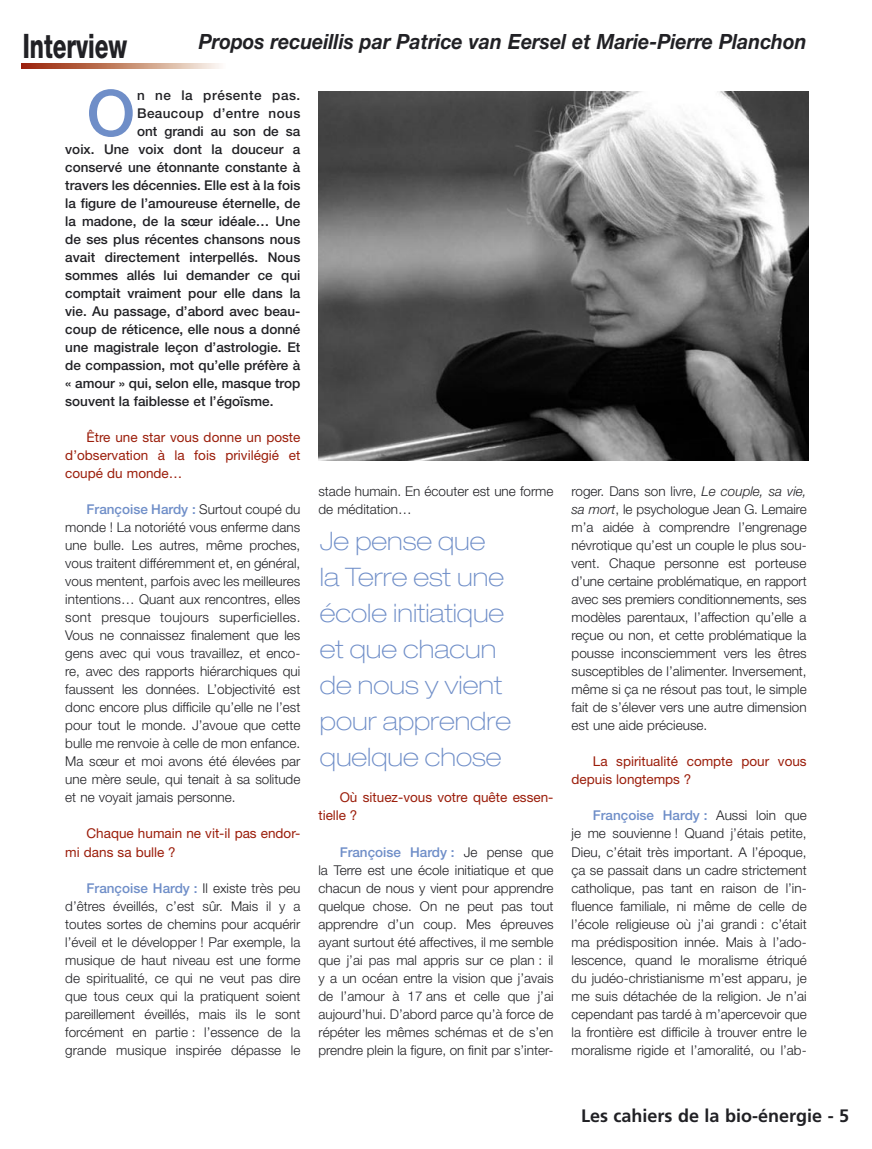
<style>
.page{position:relative;width:872px;height:1149px;background:#fff}
.page>*{position:absolute;margin:0;border:0;box-sizing:border-box;transform-origin:0 0}
.texte_général_helvetica{font:500 63.9px "Helvetica Neue";color:#6f8ec8}
.bloc_haut_de_page_helvetica{font:800 33.75px "Helvetica Neue";color:#212125;scale:.67 1}
.bloc_helvetica{font:100 expanded 25.5px/36px "Helvetica Neue";color:#6f8ec8}
.bandeau_nom_auteur_helvetica{font:italic 700 21px "Helvetica Neue";color:#212125;scale:.93 1}
.t1{font:700 18px "Frutiger";color:#212125}
.texte_général_helvetica-2{font:300 13.5px/18px "Helvetica Neue";color:#212125;text-align:justify}
.texte_général_helvetica-3{font:500 13.5px "Helvetica Neue";color:#212125}
.interviewer_helvetica{font:13.5px/18px "Helvetica Neue";color:#9b1d0a}
.texte_général_helvetica-4{font:500 13.5px "Helvetica Neue";letter-spacing:.03em;color:#212125}
.texte_général_helvetica-5{font:500 13.5px "Helvetica Neue";letter-spacing:.04em;color:#212125}
.s1{font-weight:500;color:#6f8ec8}
.s2{font-style:italic}
</style>
<div class="page">
<svg style="left:21px;top:64px;width:199px;height:4px"></svg>
<img style="left:318px;top:91px;width:490px;height:369px">
<p class="bloc_haut_de_page_helvetica" style="left:23px;top:25px;width:158px">Interview</p>
<p class="texte_général_helvetica" style="left:87px;top:75px;width:50px">O</p>
<p class="texte_général_helvetica-5" style="left:137px;top:87px;width:165px">n ne la présente pas.</p>
<p class="bandeau_nom_auteur_helvetica" style="left:199px;top:28px;width:655px">Propos recueillis par Patrice van Eersel et Marie-Pierre Planchon</p>
<p class="texte_général_helvetica-4" style="left:137px;top:105px;width:165px">Beaucoup d’entre nous</p>
<p class="texte_général_helvetica-3" style="left:137px;top:123px;width:165px">ont grandi au son de sa</p>
<p class="texte_général_helvetica-3" style="left:65px;top:141px;width:236px">voix. Une voix dont la douceur a</p>
<p class="texte_général_helvetica-3" style="left:65px;top:159px;width:237px">conservé une étonnante constante à</p>
<p class="texte_général_helvetica-3" style="left:65px;top:177px;width:236px">travers les décennies. Elle est à la fois</p>
<p class="texte_général_helvetica-3" style="left:65px;top:195px;width:236px">la figure de l’amoureuse éternelle, de</p>
<p class="texte_général_helvetica-3" style="left:65px;top:213px;width:237px">la madone, de la sœur idéale… Une</p>
<p class="texte_général_helvetica-3" style="left:65px;top:231px;width:237px">de ses plus récentes chansons nous</p>
<p class="texte_général_helvetica-3" style="left:65px;top:249px;width:237px">avait directement interpellés. Nous</p>
<p class="texte_général_helvetica-3" style="left:65px;top:267px;width:237px">sommes allés lui demander ce qui</p>
<p class="texte_général_helvetica-3" style="left:65px;top:285px;width:237px">comptait vraiment pour elle dans la</p>
<p class="texte_général_helvetica-3" style="left:65px;top:303px;width:237px">vie. Au passage, d’abord avec beau-</p>
<p class="texte_général_helvetica-3" style="left:65px;top:321px;width:236px">coup de réticence, elle nous a donné</p>
<p class="texte_général_helvetica-3" style="left:65px;top:339px;width:236px">une magistrale leçon d’astrologie. Et</p>
<p class="texte_général_helvetica-3" style="left:65px;top:357px;width:236px">de compassion, mot qu’elle préfère à</p>
<p class="texte_général_helvetica-3" style="left:65px;top:375px;width:237px">« amour » qui, selon elle, masque trop</p>
<p class="texte_général_helvetica-3" style="left:65px;top:393px;width:210px">souvent la faiblesse et l’égoïsme.</p>
<p class="interviewer_helvetica" style="left:65px;top:428px;width:236px;text-align:justify;text-indent:21px">Être une star vous donne un poste d’observation à la fois privilégié et coupé du monde…</p>
<p class="texte_général_helvetica-2" style="left:65px;top:500px;width:237px;text-indent:21px"><span class="s1">Françoise Hardy :</span> Surtout coupé du monde ! La notoriété vous enferme dans une bulle. Les autres, même proches, vous traitent différemment et, en général, vous mentent, parfois avec les meilleures intentions… Quant aux rencontres, elles sont presque toujours superficielles.<br>Vous ne connaissez finalement que les gens avec qui vous travaillez, et enco&shy;re, avec des rapports hiérarchiques qui faussent les données. L’objectivité est donc encore plus difficile qu’elle ne l’est pour tout le monde. J’avoue que cette bulle me renvoie à celle de mon enfance.<br>Ma sœur et moi avons été élevées par une mère seule, qui tenait à sa solitude et ne voyait jamais personne.</p>
<p class="interviewer_helvetica" style="left:65px;top:824px;width:237px;text-indent:21px">Chaque humain ne vit-il pas endor&shy;mi dans sa bulle ?</p>
<p class="texte_général_helvetica-2" style="left:65px;top:878px;width:237px;text-indent:21px"><span class="s1">Françoise Hardy :</span> Il existe très peu d’êtres éveillés, c’est sûr. Mais il y a toutes sortes de chemins pour acquérir l’éveil et le développer ! Par exemple, la musique de haut niveau est une forme de spiritualité, ce qui ne veut pas dire que tous ceux qui la pratiquent soient pareillement éveillés, mais ils le sont forcément en partie : l’essence de la grande musique inspirée dépasse le</p>
<p class="texte_général_helvetica-2" style="left:318px;top:482px;width:236px">stade humain. En écouter est une forme de méditation…</p>
<p class="texte_général_helvetica-2" style="left:571px;top:482px;width:237px">roger. Dans son livre, <span class="s2">Le couple, sa vie, sa mort</span>, le psychologue Jean G. Lemaire m’a aidée à comprendre l’engrenage névrotique qu’est un couple le plus sou&shy;vent. Chaque personne est porteuse d’une certaine problématique, en rapport avec ses premiers conditionnements, ses modèles parentaux, l’affection qu’elle a reçue ou non, et cette problématique la pousse inconsciemment vers les êtres susceptibles de l’alimenter. Inversement, même si ça ne résout pas tout, le simple fait de s’élever vers une autre dimension est une aide précieuse.</p>
<p class="interviewer_helvetica" style="left:571px;top:752px;width:237px;text-indent:21px">La spiritualité compte pour vous depuis longtemps ?</p>
<p class="texte_général_helvetica-2" style="left:571px;top:806px;width:237px;text-indent:21px"><span class="s1">Françoise Hardy :</span> Aussi loin que je me souvienne ! Quand j’étais petite, Dieu, c’était très important. A l’époque, ça se passait dans un cadre strictement catholique, pas tant en raison de l’in&shy;fluence familiale, ni même de celle de l’école religieuse où j’ai grandi : c’était ma prédisposition innée. Mais à l’ado&shy;lescence, quand le moralisme étriqué du judéo-christianisme m’est apparu, je me suis détachée de la religion. Je n’ai cependant pas tardé à m’apercevoir que la frontière est difficile à trouver entre le moralisme rigide et l’amoralité, ou l’ab-</p>
<p class="bloc_helvetica" style="left:320px;top:522px;width:192px">Je pense que la Terre est une école initiatique et que chacun de nous y vient pour apprendre quelque chose</p>
<p class="interviewer_helvetica" style="left:318px;top:788px;width:237px;text-indent:21px">Où situez-vous votre quête essen&shy;tielle ?</p>
<p class="texte_général_helvetica-2" style="left:318px;top:842px;width:237px;text-indent:21px"><span class="s1">Françoise Hardy :</span> Je pense que la Terre est une école initiatique et que chacun de nous y vient pour apprendre quelque chose. On ne peut pas tout apprendre d’un coup. Mes épreuves ayant surtout été affectives, il me semble que j’ai pas mal appris sur ce plan : il y a un océan entre la vision que j’avais de l’amour à 17 ans et celle que j’ai aujourd’hui. D’abord parce qu’à force de répéter les mêmes schémas et de s’en prendre plein la figure, on finit par s’inter-</p>
<p class="t1" style="left:581px;top:1104px;width:270px">Les cahiers de la bio-énergie - 5</p>
</div>
